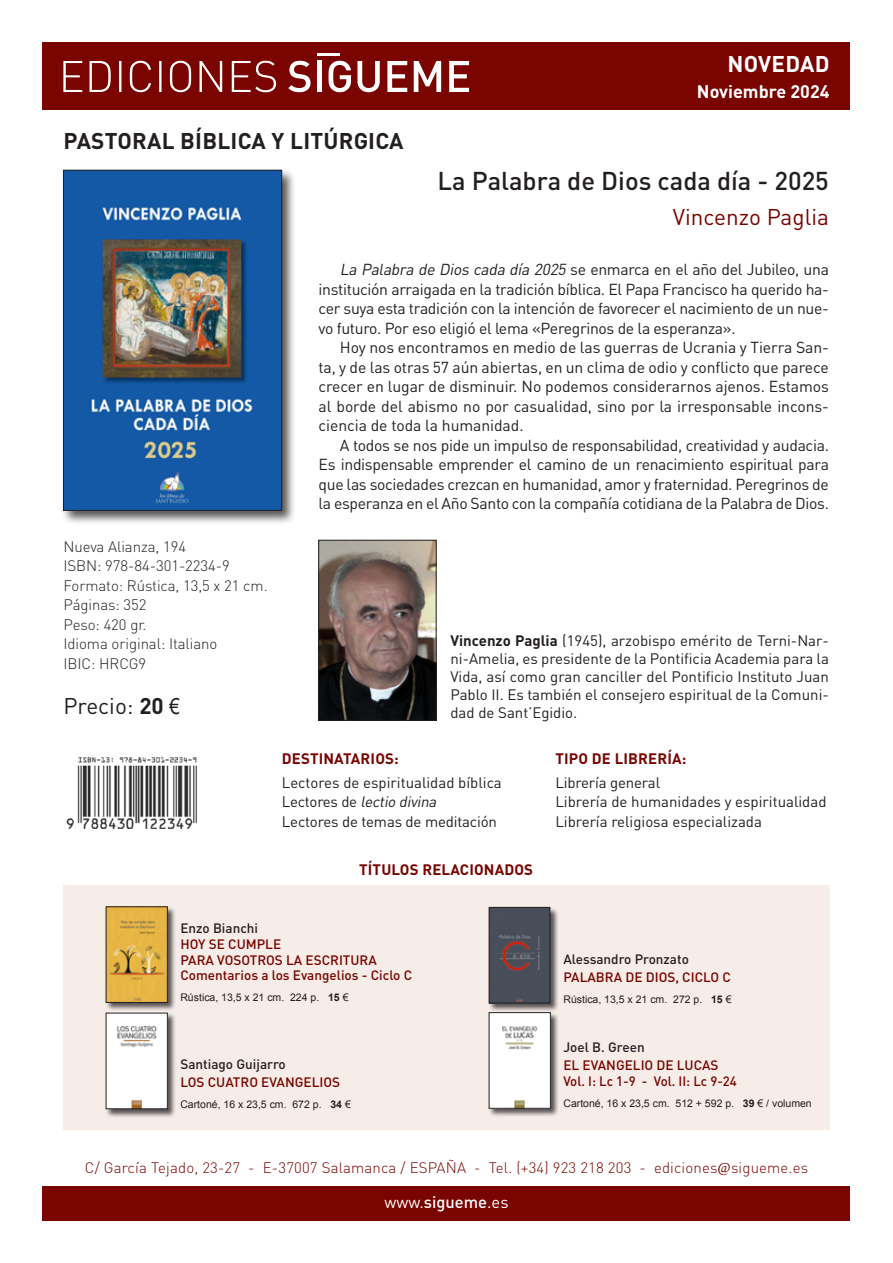
<style>
.page{position:relative;width:893px;height:1263px;background:#fff}
.page>*{position:absolute;margin:0;border:0;box-sizing:border-box;transform-origin:0 0}
.t1{font:500 25.5px "DIN Pro";color:#231f20}
.t2{font:700 22.5px "DIN Pro";letter-spacing:.01em;color:#231f20}
.t3{font:22.5px "DIN Pro";color:#790400}
.t4{font:22.5px "DIN Pro";color:#231f20}
.t5{font:700 22.5px "DIN Pro";letter-spacing:.01em;color:#fff}
.t6{font:700 18px "DIN Pro";color:#fff}
.t7{font:16.5px "DIN Pro";color:#fff}
.t8{font:15.75px/19.5px "DIN Pro";letter-spacing:-.02em;color:#231f20;text-align:justify}
.t9{font:15px/18px "DIN Pro";color:#231f20}
.t10{font:300 15px/19.5px "DIN Pro";letter-spacing:-.005em;color:#231f20}
.t11{font:300 15px "DIN Pro";letter-spacing:.01em;color:#790400}
.t12{font:700 15px "DIN Pro";letter-spacing:.01em;color:#790400}
.t13{font:500 13.5px/15.8px "DIN Pro";color:#790400}
.t14{font:500 13.5px "DIN Pro";color:#231f20}
.t15{font:10.5px "Arial";color:#231f20}
.s1{font-weight:700}
.s2{font-family:"Arial Narrow"}
.s3{font-style:italic}
.s4{font-family:"Sakkal Majalla";font-weight:400;font-size:19.5px}
.s5{font-weight:500}
</style>
<div class="page">
<div style="left:43px;top:1186px;width:807px;height:34px;background:#790400"></div>
<div style="left:43px;top:43px;width:807px;height:67px;background:#790400"></div>
<hr style="left:317px;top:53px;width:23px;height:3px;background:#fff">
<svg style="left:288px;top:61px;width:23px;height:31px"></svg>
<div style="left:317px;top:61px;width:5px;height:31px;background:#fff"></div>
<svg style="left:329px;top:61px;width:22px;height:31px"></svg>
<svg style="left:357px;top:61px;width:23px;height:31px"></svg>
<svg style="left:387px;top:61px;width:20px;height:31px"></svg>
<svg style="left:414px;top:61px;width:27px;height:31px"></svg>
<svg style="left:449px;top:61px;width:20px;height:31px"></svg>
<svg style="left:63px;top:61px;width:213px;height:31px"></svg>
<div style="left:61px;top:168px;width:235px;height:357px;background:#231f20;opacity:.75"></div>
<img style="left:65px;top:172px;width:215px;height:336px">
<div style="left:63px;top:170px;width:219px;height:340px;border:1px solid #231f20"></div>
<div style="left:63px;top:885px;width:767px;height:245px;background:#f6ece8"></div>
<img style="left:66px;top:757px;width:131px;height:71px">
<img style="left:321px;top:542px;width:113px;height:176px">
<div style="left:319px;top:540px;width:117px;height:180px;border:1px solid #231f20"></div>
<div style="left:106px;top:1012px;width:70px;height:106px;background:#231f20;opacity:.75"></div>
<img style="left:108px;top:1015px;width:57px;height:92px">
<div style="left:106px;top:906px;width:70px;height:105px;background:#231f20;opacity:.75"></div>
<img style="left:108px;top:909px;width:57px;height:91px">
<div style="left:489px;top:1012px;width:70px;height:105px;background:#231f20;opacity:.75"></div>
<img style="left:491px;top:1014px;width:57px;height:92px">
<div style="left:489px;top:907px;width:70px;height:105px;background:#231f20;opacity:.75"></div>
<img style="left:491px;top:909px;width:57px;height:92px">
<div style="left:489px;top:907px;width:61px;height:96px;border:1px solid #231f20"></div>
<h2 class="t5" style="left:727px;top:49px;width:104px">NOVEDAD</h2>
<h2 class="t2" style="left:63px;top:126px;width:342px">PASTORAL BÍBLICA Y LITÚRGICA</h2>
<p class="t6" style="left:697px;top:80px;width:134px">Noviembre 2024</p>
<p class="t10" style="left:63px;top:536px;width:206px">Nueva Alianza, 194<br>ISBN: 978-84-301-2234-9<br>Formato: Rústica, 13,5 x 21 cm.<br>Páginas: 352<br>Peso: 420 gr.<br>Idioma original: Italiano<br>IBIC: HRCG9</p>
<h2 class="t4" style="left:63px;top:690px;width:118px">Precio: <span class="s1">20</span> <span class="s2">€</span></h2>
<h1 class="t1" style="left:438px;top:163px;width:393px">La Palabra de Dios cada día - 2025</h1>
<h2 class="t3" style="left:673px;top:202px;width:157px">Vincenzo Paglia</h2>
<p class="t8" style="left:319px;top:259px;width:512px;text-indent:21px"><span class="s3">La Palabra de Dios cada día 2025</span> se enmarca en el año del Jubileo, una institución arraigada en la tradición bíblica. El Papa Francisco ha querido ha&shy;cer suya esta tradición con la intención de favorecer el nacimiento de un nue&shy;vo futuro. Por eso eligió el lema «Peregrinos de la esperanza».</p>
<p class="t8" style="left:319px;top:337px;width:512px;text-indent:21px">Hoy nos encontramos en medio de las guerras de Ucrania y Tierra San&shy;ta, y de las otras 57 aún abiertas, en un clima de odio y conflicto que parece crecer en lugar de disminuir. No podemos considerarnos ajenos. Estamos al borde del abismo no por casualidad, sino por la irresponsable incons&shy;ciencia de toda la humanidad.</p>
<p class="t8" style="left:319px;top:435px;width:512px;text-indent:21px">A todos se nos pide un impulso de responsabilidad, creatividad y audacia.<br>Es indispensable emprender el camino de un renacimiento espiritual para que las sociedades crezcan en humanidad, amor y fraternidad. Peregrinos de la esperanza en el Año Santo con la compañía cotidiana de la Palabra de Dios.</p>
<p class="t9" style="left:450px;top:630px;width:380px;text-align:justify"><span class="s1">Vincenzo Paglia</span> (1945), arzobispo emérito de Terni-Nar&shy;ni-Amelia, es presidente de la Pontificia Academia para la Vida, así como gran canciller del Pontificio Instituto Juan Pablo II. Es también el consejero espiritual de la Comuni&shy;dad de Sant’Egidio.</p>
<p class="t12" style="left:282px;top:749px;width:119px">DESTINATARIOS:</p>
<p class="t9" style="left:282px;top:772px;width:221px;line-height:19.5px">Lectores de espiritualidad bíblica<br>L e c t o re s d e <span class="s3">lectio divina<br></span>Lectores de temas de meditación</p>
<p class="t12" style="left:359px;top:859px;width:175px">TÍTULOS RELACIONADOS</p>
<p class="t12" style="left:555px;top:749px;width:133px">TIPO DE LIBRERÍA:</p>
<p class="t9" style="left:555px;top:772px;width:273px;line-height:19.5px">Librería general<br>Librería de humanidades y espiritualidad<br>Librería religiosa especializada</p>
<p class="t14" style="left:180px;top:919px;width:79px">Enzo Bianchi</p>
<p class="t13" style="left:180px;top:935px;width:233px">HOY SE CUMPLE<br>PARA VOSOTROS LA ESCRITURA<br>Comentarios a los Evangelios - Ciclo C</p>
<p class="t15" style="left:180px;top:991px;width:170px">Rústica, 13,5 x 21 cm. 224 p. <span class="s1">15</span> €</p>
<p class="t14" style="left:180px;top:1054px;width:107px">Santiago Guijarro</p>
<p class="t13" style="left:180px;top:1073px;width:161px">LOS CUATRO EVANGELIOS</p>
<p class="t15" style="left:180px;top:1097px;width:172px">Cartoné, 16 x 23,5 cm. 672 p. <span class="s1">34</span> €</p>
<p class="t14" style="left:563px;top:950px;width:127px">Alessandro Pronzato</p>
<p class="t13" style="left:563px;top:969px;width:169px">PALABRA DE DIOS, CICLO C</p>
<p class="t15" style="left:563px;top:992px;width:170px">Rústica, 13,5 x 21 cm. 272 p. <span class="s1">15</span> €</p>
<p class="t14" style="left:563px;top:1038px;width:83px">Joel B. Green</p>
<p class="t13" style="left:563px;top:1057px;width:175px">EL EVANGELIO DE LUCAS<br>Vol. I: Lc 1-9 - Vol. II: Lc 9-24</p>
<p class="t15" style="left:563px;top:1097px;width:250px">Cartoné, 16 x 23,5 cm. 512 + 592 p. <span class="s1">39</span> € / volumen</p>
<p class="t11" style="left:85px;top:1157px;width:725px">C/ García Tejado, 23-27 - E-37007 Salamanca / ESPAÑA - Tel. (+34) 923 218 203 - ediciones<span class="s4">@</span>sigueme.es</p>
<p class="t7" style="left:384px;top:1191px;width:126px">www.<span class="s5">sigueme</span>.es</p>
</div>
